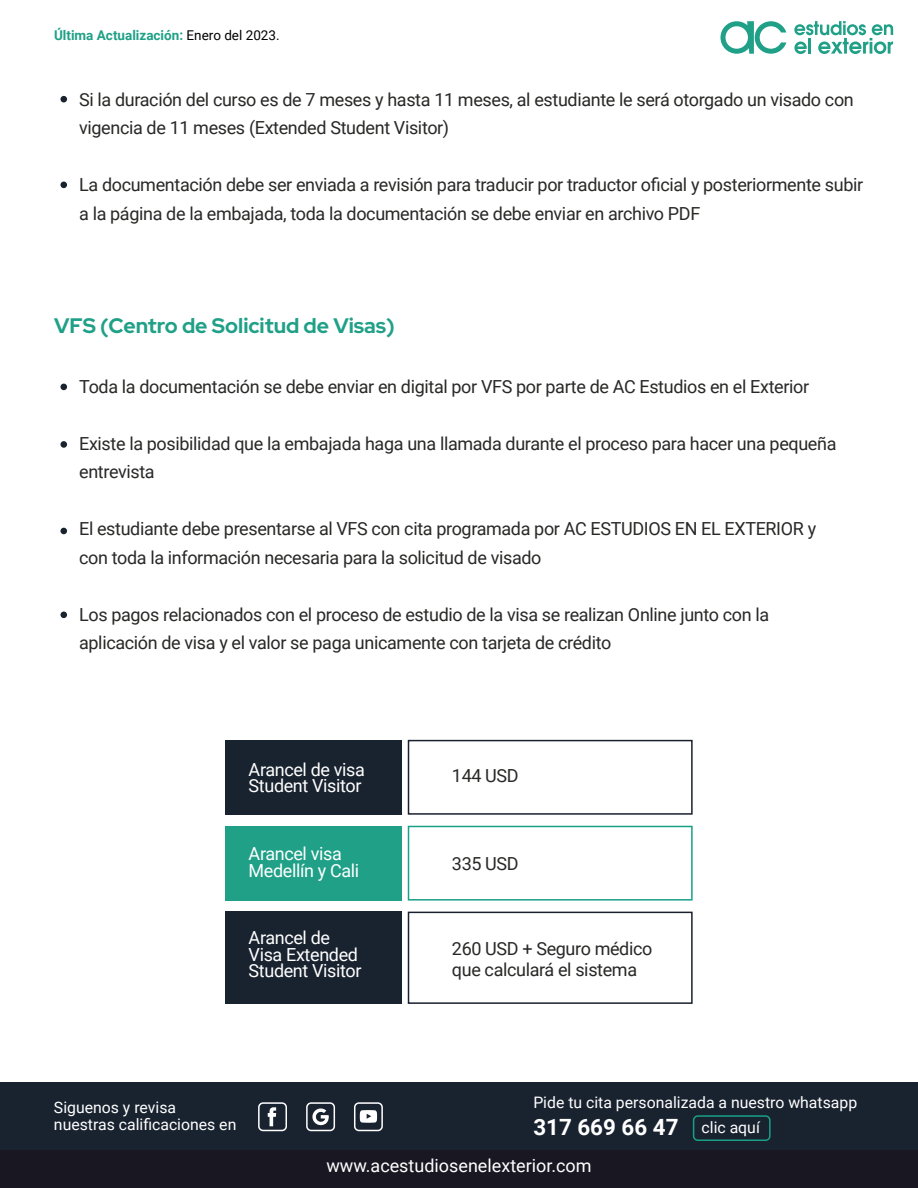
<style>
.page{position:relative;width:918px;height:1188px;background:#fff}
.page>*{position:absolute;margin:0;border:0;box-sizing:border-box;transform-origin:0 0}
.t1{font:700 22.35px "Roboto";color:#fff}
.t2{font:700 21px "Red Hat Display";color:#1fa087}
.t3{font:18px/28.5px "Roboto";letter-spacing:-.02em;color:#282827}
.t4{font:18px/16.5px "Roboto";letter-spacing:-.02em;color:#fff}
.t5{font:18px "Roboto";color:#fff}
.t6{font:15.75px/17.1px "Roboto";color:#fff}
.t7{font:700 13.5px "Roboto";color:#1fa087}
.s1{font-weight:400;color:#000}
.s2{font-weight:400;font-size:15.75px}
</style>
<div class="page">
<div style="left:1px;top:1082px;width:917px;height:106px;background:#19222f"></div>
<div style="left:1px;top:1150px;width:917px;height:38px;background:#191722"></div>
<svg style="left:794px;top:21px;width:99px;height:33px"></svg>
<svg style="left:720px;top:21px;width:66px;height:33px"></svg>
<svg style="left:268px;top:1107px;width:8px;height:19px"></svg>
<svg style="left:312px;top:1108px;width:17px;height:18px"></svg>
<div style="left:258px;top:1102px;width:29px;height:29px;border:2px solid #fff;border-radius:4px"></div>
<div style="left:306px;top:1102px;width:29px;height:29px;border:2px solid #fff;border-radius:4px"></div>
<div style="left:354px;top:1102px;width:29px;height:29px;border:2px solid #fff;border-radius:4px"></div>
<div style="left:693px;top:1115px;width:78px;height:26px;border:2px solid #1aa087;border-radius:4px"></div>
<svg style="left:360px;top:1110px;width:17px;height:13px"></svg>
<div style="left:60px;top:96px;width:7px;height:6px;background:#19222f;border-radius:50%"></div>
<div style="left:60px;top:182px;width:7px;height:6px;background:#19222f;border-radius:50%"></div>
<div style="left:60px;top:384px;width:7px;height:6px;background:#19222f;border-radius:50%"></div>
<div style="left:60px;top:441px;width:7px;height:7px;background:#19222f;border-radius:50%"></div>
<div style="left:60px;top:528px;width:7px;height:6px;background:#19222f;border-radius:50%"></div>
<div style="left:60px;top:612px;width:7px;height:6px;background:#19222f;border-radius:50%"></div>
<div style="left:225px;top:740px;width:177px;height:75px;background:#19222f"></div>
<div style="left:225px;top:826px;width:177px;height:75px;background:#1fa087"></div>
<div style="left:225px;top:912px;width:177px;height:92px;background:#19222f"></div>
<div style="left:408px;top:740px;width:285px;height:75px;border:2px solid #19212e"></div>
<div style="left:408px;top:826px;width:285px;height:75px;border:2px solid #1aa087"></div>
<div style="left:408px;top:912px;width:285px;height:92px;border:2px solid #19212e"></div>
<p class="t7" style="left:54px;top:26px;width:227px">Última Actualización: <span class="s1">Enero del 2023.</span></p>
<p class="t3" style="left:79px;top:84px;width:776px">Si la duración del curso es de 7 meses y hasta 11 meses, al estudiante le será otorgado un visado con vigencia de 11 meses (Extended Student Visitor)</p>
<p class="t3" style="left:79px;top:170px;width:786px">La documentación debe ser enviada a revisión para traducir por traductor oficial y posteriormente subir a la página de la embajada, toda la documentación se debe enviar en archivo PDF</p>
<p class="t2" style="left:54px;top:312px;width:342px">VFS (Centro de Solicitud de Visas)</p>
<p class="t3" style="left:79px;top:371px;width:732px">Toda la documentación se debe enviar en digital por VFS por parte de AC Estudios en el Exterior</p>
<p class="t3" style="left:79px;top:428px;width:759px">Existe la posibilidad que la embajada haga una llamada durante el proceso para hacer una pequeña entrevista</p>
<p class="t3" style="left:79px;top:514px;width:739px">El estudiante debe presentarse al VFS con cita programada por AC ESTUDIOS EN EL EXTERIOR y con toda la información necesaria para la solicitud de visado</p>
<p class="t3" style="left:79px;top:599px;width:692px">Los pagos relacionados con el proceso de estudio de la visa se realizan Online junto con la aplicación de visa y el valor se paga unicamente con tarjeta de crédito</p>
<p class="t4" style="left:249px;top:760px;width:118px">Arancel de visa<br>Student Visitor</p>
<p class="t4" style="left:249px;top:845px;width:112px">Arancel visa<br>Medellín y Cali</p>
<p class="t4" style="left:249px;top:929px;width:114px">Arancel de<br>Visa Extended<br>Student Visitor</p>
<p class="t3" style="left:452px;top:761px;width:68px">144 USD</p>
<p class="t3" style="left:452px;top:849px;width:68px">335 USD</p>
<p class="t3" style="left:452px;top:937px;width:202px;line-height:21px">260 USD + Seguro médico que calculará el sistema</p>
<p class="t6" style="left:54px;top:1098px;width:184px">Siguenos y revisa nuestras calificaciones en</p>
<p class="t6" style="left:533px;top:1094px;width:325px">Pide tu cita personalizada a nuestro whatsapp</p>
<p class="t1" style="left:533px;top:1112px;width:228px">317 669 66 47 <span class="s2">clic aquí</span></p>
<p class="t5" style="left:326px;top:1153px;width:267px">www.acestudiosenelexterior.com</p>
</div>
